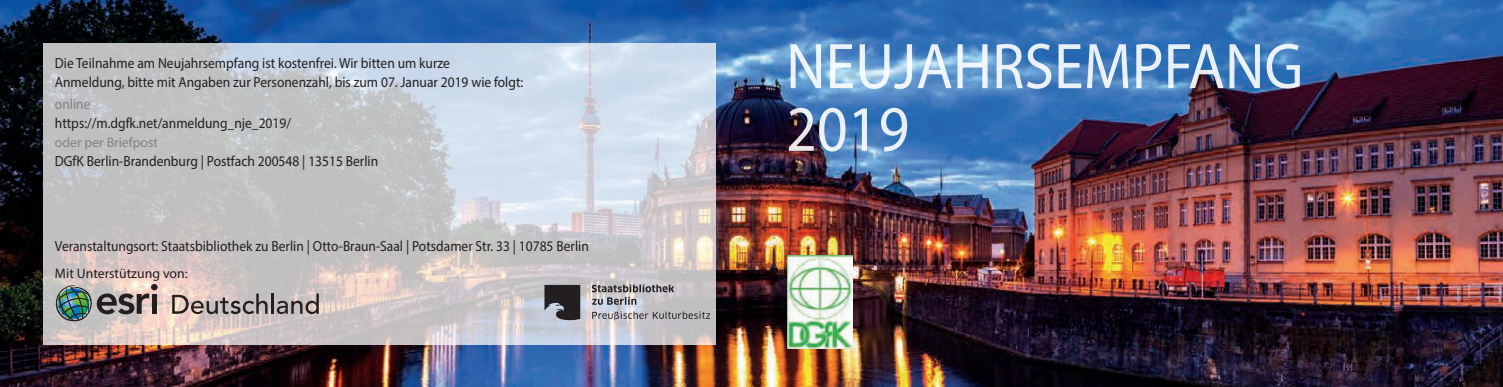
<style>
.page{position:relative;width:1503px;height:387px;background:#fff}
.page>*{position:absolute;margin:0;border:0;box-sizing:border-box;transform-origin:0 0}
.t1{font:65px/62.5px "Myriad Pro";color:#fff;scale:.92 1}
.t2{font:14.62px/18.8px "Myriad Pro";color:#231f20;scale:.92 1}
.t3{font:14.62px "Myriad Pro";color:#808285;scale:.92 1}
.t4{font:13.75px "Myriad Pro";color:#231f20}
.t5{font:13.75px "Myriad Pro";color:#808285}
</style>
<div class="page">
<img style="left:0;top:0;width:1502px;height:386px">
<img style="left:787px;top:255px;width:65px;height:93px">
<svg style="left:43px;top:43px;width:672px;height:301px;fill:#c7c6c6"></svg>
<svg style="left:544px;top:284px;width:36px;height:36px"></svg>
<svg style="left:592px;top:311px;width:118px;height:9px"></svg>
<svg style="left:592px;top:284px;width:82px;height:20px"></svg>
<svg style="left:151px;top:283px;width:7px;height:7px"></svg>
<div style="left:152px;top:293px;width:5px;height:20px;background:#231f20"></div>
<svg style="left:172px;top:293px;width:95px;height:20px"></svg>
<hr style="left:271px;top:293px;width:3px;height:20px;background:#231f20">
<svg style="left:277px;top:293px;width:42px;height:20px"></svg>
<svg style="left:56px;top:284px;width:93px;height:37px"></svg>
<p class="t2" style="left:55px;top:53px;width:510px">Die Teilnahme am Neujahrsempfang ist kostenfrei. Wir bitten um kurze<br>Anmeldung, bitte mit Angaben zur Personenzahl, bis zum 07. Januar 2019 wie folgt:</p>
<p class="t3" style="left:55px;top:95px;width:40px">online</p>
<p class="t2" style="left:55px;top:113px;width:258px">https://m.dgfk.net/anmeldung_nje_2019/</p>
<p class="t5" style="left:55px;top:134px;width:105px">oder per Briefpost</p>
<p class="t2" style="left:55px;top:151px;width:353px">DGfK Berlin-Brandenburg | Postfach 200548 | 13515 Berlin</p>
<p class="t2" style="left:55px;top:236px;width:582px">Veranstaltungsort: Staatsbibliothek zu Berlin | Otto-Braun-Saal | Potsdamer Str. 33 | 10785 Berlin</p>
<p class="t4" style="left:55px;top:264px;width:134px">Mit Unterstützung von:</p>
<h1 class="t1" style="left:786px;top:34px;width:563px">NEUJAHRSEMPFANG<br>2019</h1>
</div>
